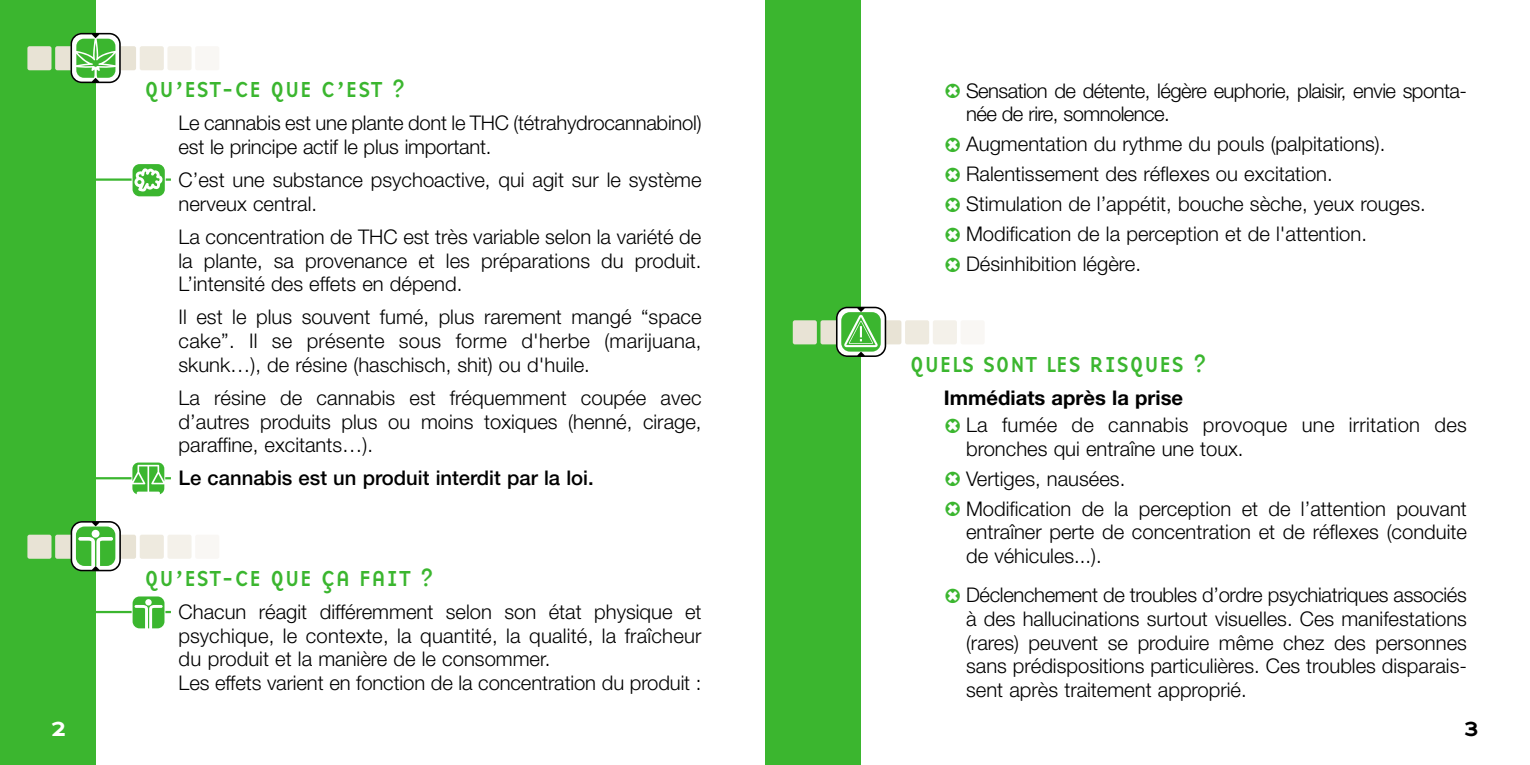
<style>
.page{position:relative;width:1530px;height:765px;background:#fff}
.page>*{position:absolute;margin:0;border:0;box-sizing:border-box;transform-origin:0 0}
.t1{font:27px "Base Nine Small Caps";color:#fff}
.t2{font:27px "Base Nine Small Caps";color:#000}
.t3{font:22.5px "Base Nine Small Caps";color:#3bb62f}
.t4{font:300 20.25px/23.6px "Helvetica Neue";color:#000}
.t5{font:300 20.25px/23.6px "Helvetica Neue";letter-spacing:-.03em;color:#000}
.t6{font:500 20.25px "Helvetica Neue";color:#000}
.s1{font-weight:700}
</style>
<div class="page">
<div style="left:765px;top:0;width:96px;height:765px;background:#3bb62f"></div>
<div style="left:0;top:0;width:96px;height:765px;background:#3bb62f"></div>
<div style="left:112px;top:46px;width:24px;height:24px;background:#e8e3d5;border-radius:2px"></div>
<div style="left:55px;top:46px;width:24px;height:24px;background:#e8e3d5;border-radius:2px"></div>
<div style="left:27px;top:46px;width:25px;height:24px;background:#e8e3d5;border-radius:2px"></div>
<div style="left:140px;top:46px;width:24px;height:24px;background:#eeeadf;border-radius:2px"></div>
<div style="left:167px;top:46px;width:25px;height:24px;background:#f4f1ea;border-radius:2px"></div>
<div style="left:195px;top:46px;width:24px;height:24px;background:#f9f7f4;border-radius:2px"></div>
<svg style="left:71px;top:33px;width:50px;height:50px"></svg>
<div style="left:877px;top:320px;width:24px;height:24px;background:#e8e3d5;border-radius:2px"></div>
<div style="left:821px;top:320px;width:24px;height:24px;background:#e8e3d5;border-radius:2px"></div>
<div style="left:793px;top:320px;width:24px;height:24px;background:#e8e3d5;border-radius:2px"></div>
<div style="left:905px;top:320px;width:24px;height:24px;background:#eeeadf;border-radius:2px"></div>
<div style="left:933px;top:320px;width:24px;height:24px;background:#f4f1ea;border-radius:2px"></div>
<div style="left:961px;top:320px;width:24px;height:24px;background:#f9f7f4;border-radius:2px"></div>
<svg style="left:836px;top:307px;width:50px;height:50px"></svg>
<hr style="left:80px;top:477px;width:91px;height:2px;background:#3bb62f">
<svg style="left:131px;top:462px;width:34px;height:33px"></svg>
<svg style="left:132px;top:463px;width:32px;height:31px"></svg>
<hr style="left:80px;top:178px;width:91px;height:3px;background:#3bb62f">
<svg style="left:132px;top:163px;width:34px;height:34px"></svg>
<div style="left:133px;top:164px;width:32px;height:32px;background:#3bb62f;border-radius:7px"></div>
<svg style="left:134px;top:168px;width:28px;height:24px"></svg>
<div style="left:112px;top:535px;width:24px;height:24px;background:#e8e3d5;border-radius:2px"></div>
<div style="left:55px;top:535px;width:24px;height:24px;background:#e8e3d5;border-radius:2px"></div>
<div style="left:27px;top:535px;width:25px;height:24px;background:#e8e3d5;border-radius:2px"></div>
<div style="left:140px;top:535px;width:24px;height:24px;background:#eeeadf;border-radius:2px"></div>
<div style="left:167px;top:535px;width:25px;height:24px;background:#f4f1ea;border-radius:2px"></div>
<div style="left:195px;top:535px;width:24px;height:24px;background:#f9f7f4;border-radius:2px"></div>
<svg style="left:71px;top:521px;width:50px;height:50px"></svg>
<hr style="left:80px;top:611px;width:91px;height:2px;background:#3bb62f">
<svg style="left:132px;top:596px;width:33px;height:33px"></svg>
<svg style="left:133px;top:596px;width:31px;height:32px"></svg>
<p class="t3" style="left:144px;top:76px;width:264px">QU’EST-CE QUE C’EST ?</p>
<p class="t4" style="left:179px;top:113px;width:525px">Le cannabis est une plante dont le THC (tétrahydrocannabinol) est le principe actif le plus important.</p>
<p class="t4" style="left:179px;top:170px;width:525px">C’est une substance psychoactive, qui agit sur le système nerveux central.</p>
<p class="t4" style="left:179px;top:227px;width:525px;text-align:justify">La concentration de THC est très variable selon la variété de la plante, sa provenance et les préparations du produit.<br>L’intensité des effets en dépend.</p>
<p class="t4" style="left:179px;top:307px;width:525px;text-align:justify">Il est le plus souvent fumé, plus rarement mangé “space cake”. Il se présente sous forme d'herbe (marijuana, skunk…), de résine (haschisch, shit) ou d'huile.</p>
<p class="t4" style="left:179px;top:388px;width:525px;text-align:justify">La résine de cannabis est fréquemment coupée avec d’autres produits plus ou moins toxiques (henné, cirage, paraffine, excitants…).</p>
<p class="t6" style="left:179px;top:471px;width:417px">Le cannabis est un produit interdit par la loi.</p>
<p class="t3" style="left:144px;top:565px;width:292px">QU’EST-CE QUE ÇA FAIT ?</p>
<p class="t4" style="left:179px;top:602px;width:525px">Chacun réagit différemment selon son état physique et psychique, le contexte, la quantité, la qualité, la fraîcheur du produit et la manière de le consommer.<br>Les effets varient en fonction de la concentration du produit :</p>
<p class="t5" style="left:966px;top:81px;width:502px;text-indent:-22px"><sub>C</sub> Sensation de détente, légère euphorie, plaisir, envie sponta&shy;née de rire, somnolence.</p>
<p class="t4" style="left:944px;top:131px;width:483px;line-height:29.9px"><sub>C</sub> Augmentation du rythme du pouls (palpitations).<br><sub>C</sub> Ralentissement des réflexes ou excitation.<br><sub>C</sub> Stimulation de l’appétit, bouche sèche, yeux rouges.<br><sub>C</sub> Modification de la perception et de l'attention.<br><sub>C</sub> Désinhibition légère.</p>
<p class="t3" style="left:909px;top:351px;width:299px">QUELS SONT LES RISQUES ?</p>
<p class="t4" style="left:944px;top:386px;width:524px;line-height:26.8px"><span class="s1">Immédiats après la prise<br></span><sub>C</sub> La fumée de cannabis provoque une irritation des</p>
<p class="t4" style="left:944px;top:435px;width:524px;line-height:29.9px;text-indent:22px">bronches qui entraîne une toux.<br><sub>C</sub> Vertiges, nausées.<br><sub>C</sub> Modification de la perception et de l’attention pouvant</p>
<p class="t4" style="left:966px;top:522px;width:502px">entraîner perte de concentration et de réflexes (conduite de véhicules...).</p>
<p class="t4" style="left:966px;top:585px;width:502px;text-align:justify;text-indent:-22px"><sub>C</sub> Déclenchement de troubles d’ordre psychiatriques associés à des hallucinations surtout visuelles. Ces manifestations (rares) peuvent se produire même chez des personnes sans prédispositions particulières. Ces troubles disparais&shy;sent après traitement approprié.</p>
<h1 class="t1" style="left:50px;top:711px;width:20px">2</h1>
<h1 class="t2" style="left:1463px;top:711px;width:20px">3</h1>
</div>
